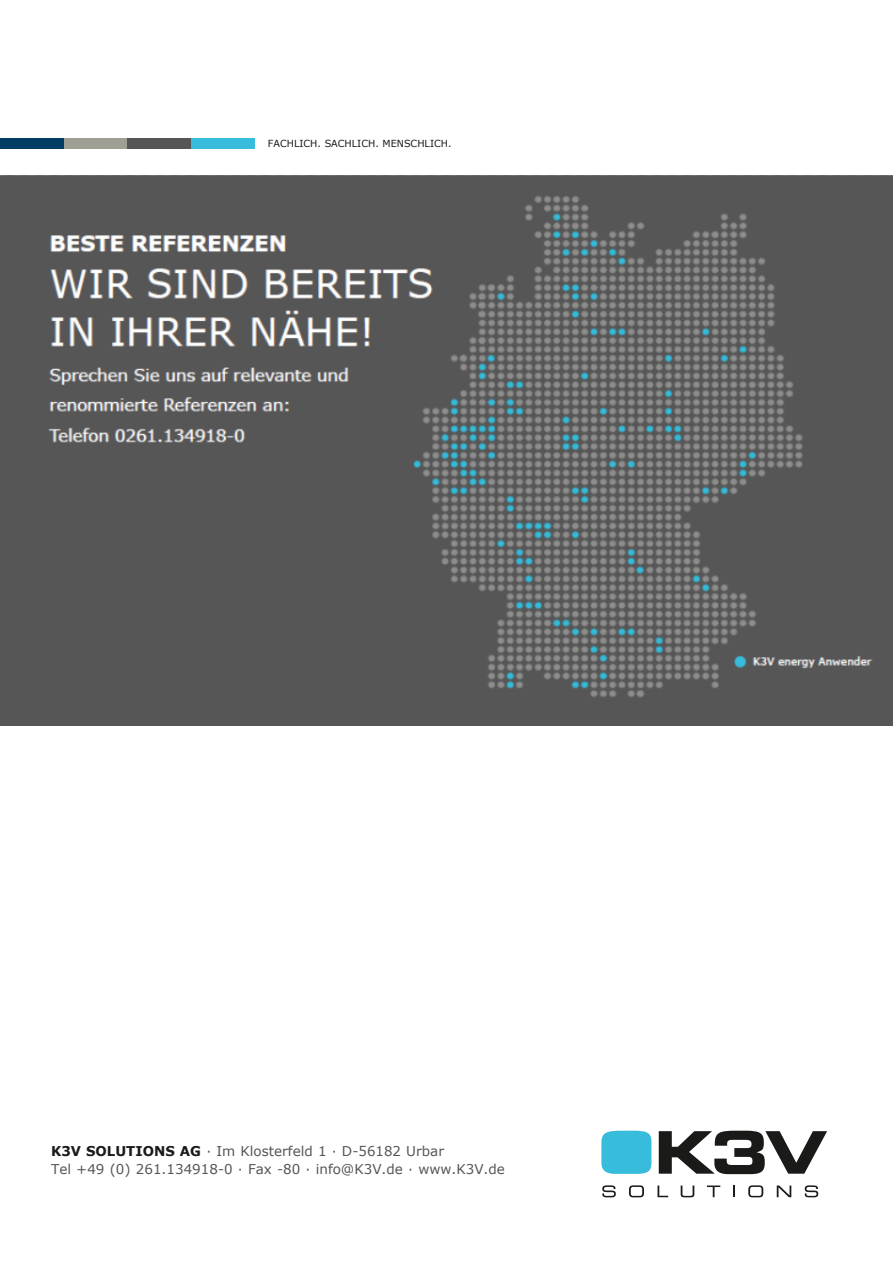
<style>
.page{position:relative;width:893px;height:1263px;background:#fff}
.page>*{position:absolute;margin:0;border:0;box-sizing:border-box;transform-origin:0 0}
.t1{font:13.5px/18px "Verdana";color:#575656}
.t2{font:700 13.5px "Verdana";color:#1a1a18}
.t3{font:9.75px "Verdana";color:#1a1a18}
.s1{font-weight:700;color:#1a1a18}
</style>
<div class="page">
<svg style="left:601px;top:1131px;width:50px;height:43px;background:#41bfdd"></svg>
<svg style="left:659px;top:1131px;width:168px;height:43px"></svg>
<svg style="left:602px;top:1185px;width:14px;height:12px"></svg>
<svg style="left:629px;top:1185px;width:15px;height:12px"></svg>
<svg style="left:657px;top:1185px;width:11px;height:12px"></svg>
<svg style="left:681px;top:1185px;width:13px;height:12px"></svg>
<svg style="left:707px;top:1185px;width:13px;height:12px"></svg>
<svg style="left:733px;top:1185px;width:2px;height:12px"></svg>
<svg style="left:748px;top:1185px;width:15px;height:12px"></svg>
<svg style="left:777px;top:1185px;width:14px;height:12px"></svg>
<svg style="left:805px;top:1185px;width:13px;height:12px"></svg>
<div style="left:0;top:138px;width:64px;height:11px;background:#003c63"></div>
<div style="left:64px;top:138px;width:64px;height:11px;background:#a09f94"></div>
<div style="left:128px;top:138px;width:63px;height:11px;background:#575656"></div>
<div style="left:191px;top:138px;width:64px;height:11px;background:#37bcdc"></div>
<img style="left:0;top:175px;width:893px;height:550px">
<p class="t3" style="left:268px;top:137px;width:185px">FACHLICH. SACHLICH. MENSCHLICH.</p>
<p class="t1" style="left:51px;top:1142px;width:455px;text-indent:129px"><span class="s1">AG</span> · Im Klosterfeld 1 · D-56182 U rbar<br>Tel +49 (0) 261.134918-0 · Fax -80 · info@K3V.de · www.K3V.de</p>
<p class="t2" style="left:51px;top:1141px;width:46px">K3V SOLUTIONS</p>
</div>
